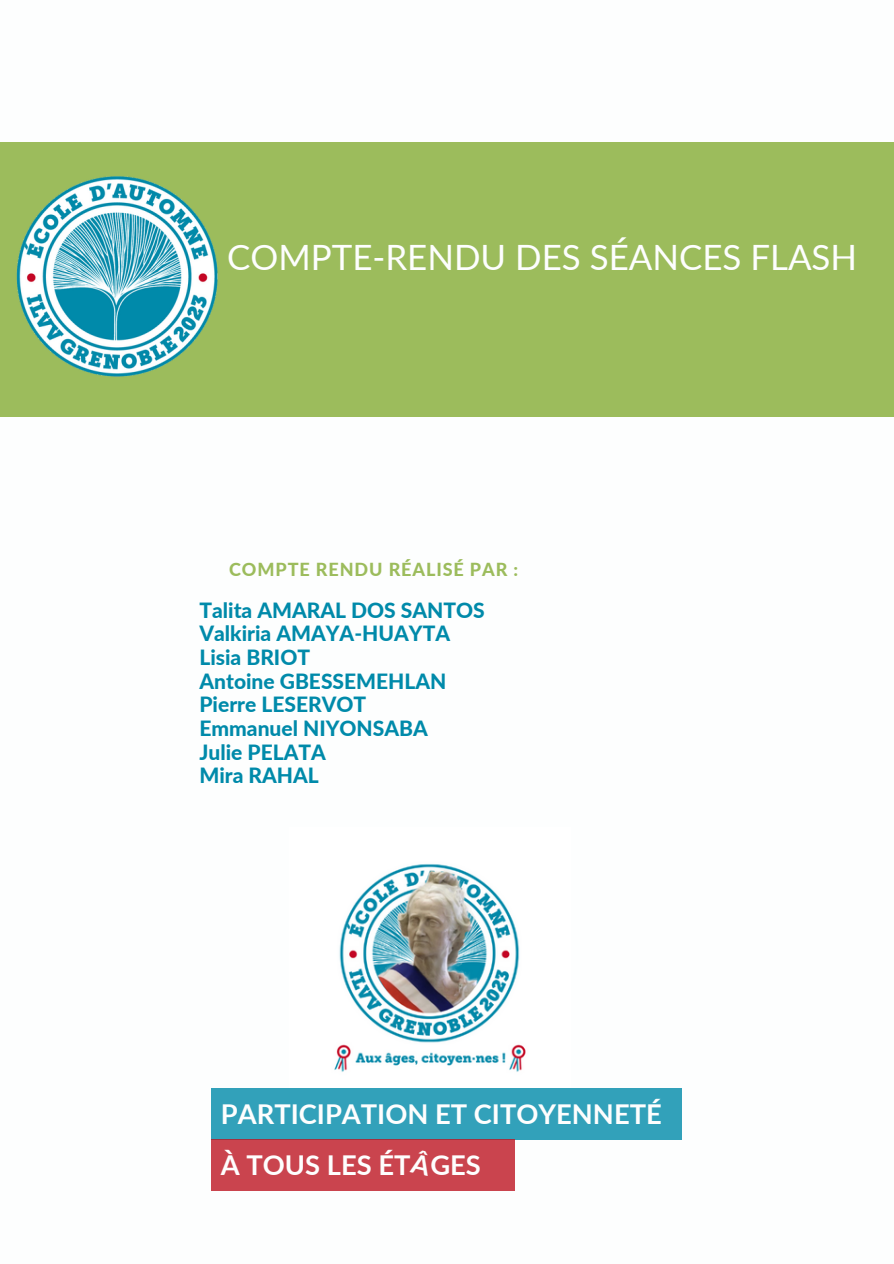
<style>
.page{position:relative;width:894px;height:1264px;background:#fff}
.page>*{position:absolute;margin:0;border:0;box-sizing:border-box;transform-origin:0 0}
.t1{font:34.8px "Lato";color:#fdfefe}
.t2{font:700 27.3px "Lato";color:#fefefe}
.t3{font:800 21px/23.7px "Lato";color:#008aaa}
.t4{font:800 18px "Lato";letter-spacing:.05em;color:#9cbc5c}
</style>
<div class="page">
<div style="left:0;top:142px;width:893px;height:275px;background:#9cbc5c"></div>
<img style="left:16px;top:176px;width:202px;height:201px">
<div style="left:211px;top:1087px;width:470px;height:52px;background:#32a1ba"></div>
<div style="left:211px;top:1139px;width:303px;height:51px;background:#ca444e"></div>
<img style="left:334px;top:864px;width:192px;height:208px">
<p class="t1" style="left:227px;top:236px;width:631px">COMPTE-RENDU DES SÉANCES FLASH</p>
<h2 class="t4" style="left:229px;top:558px;width:290px">COMPTE RENDU RÉALISÉ PAR :</h2>
<p class="t3" style="left:199px;top:597px;width:286px">Talita AMARAL DOS SANTOS<br>Valkiria AMAYA-HUAYTA<br>Lisia BRIOT<br>Antoine GBESSEMEHLAN<br>Pierre LESERVOT<br>Emmanuel NIYONSABA<br>Julie PELATA<br>Mira RAHAL</p>
<p class="t2" style="left:221px;top:1096px;width:442px">PARTICIPATION ET CITOYENNETÉ</p>
<h1 class="t2" style="left:221px;top:1148px;width:191px">À TOUS LES ÉT</h1>
<h1 class="t2" style="left:430px;top:1148px;width:52px">GES</h1>
</div>
